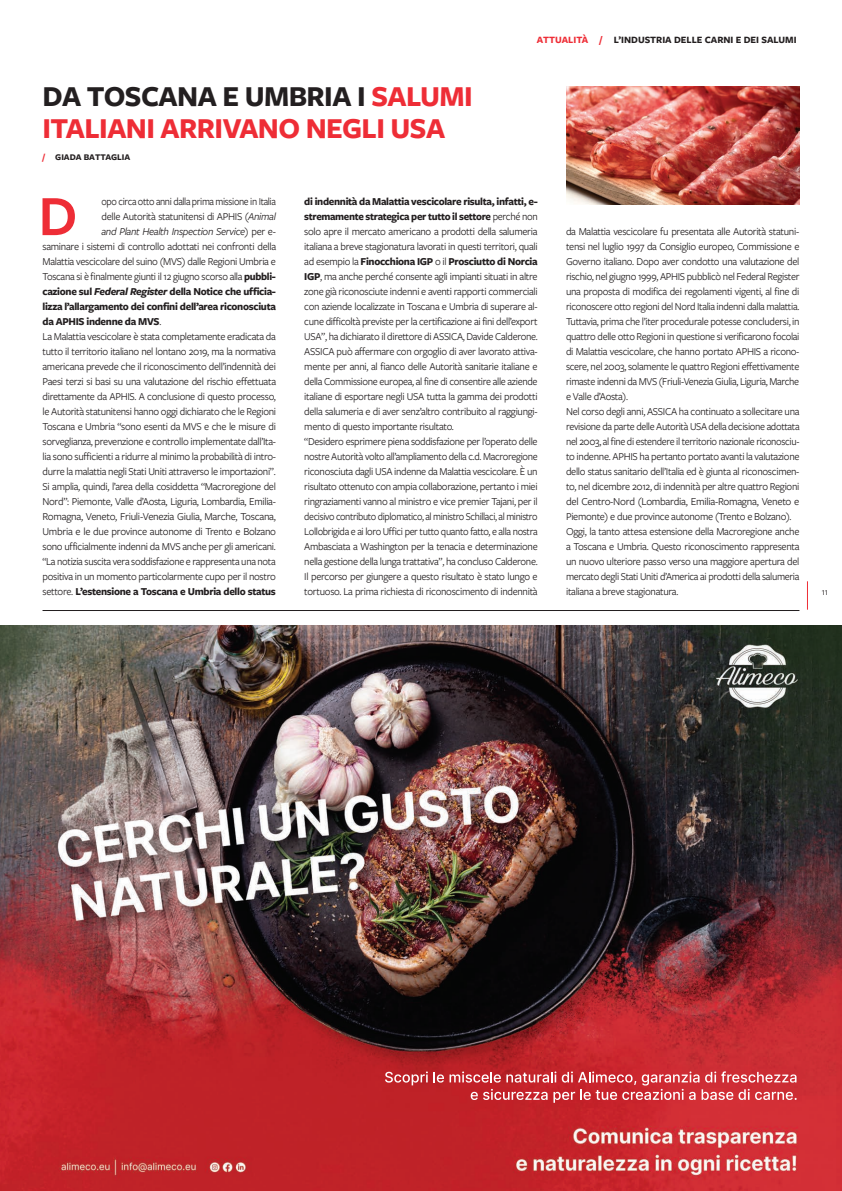
<style>
.page{position:relative;width:842px;height:1191px;background:#fff}
.page>*{position:absolute;margin:0;border:0;box-sizing:border-box;transform-origin:0 0}
.t1{font:600 59px "Freight Sans Pro";color:#ee2d36}
.t2{font:700 30px/32px "Freight Sans Pro";letter-spacing:-.02em;color:#ee2d36}
.t3{font:11px/15px "Freight Sans Pro";letter-spacing:-.03em;color:#231f20}
.t4{font:11px/15px "Freight Sans Pro";letter-spacing:-.03em;color:#231f20;scale:.96 1}
.t5{font:700 11px "Freight Sans Pro";letter-spacing:-.03em;color:#231f20}
.t6{font:11px "Freight Sans Pro";letter-spacing:-.03em;color:#231f20;scale:.93 1}
.t7{font:italic 11px "Freight Sans Pro";letter-spacing:-.03em;color:#231f20}
.t8{font:700 10px "Freight Sans Pro";color:#231f20}
.t9{font:700 10px "Freight Sans Pro";color:#ee2d36}
.t10{font:10px "Freight Sans Pro";color:#231f20}
.t11{font:700 9px "Freight Sans Pro";color:#231f20}
.s1{color:#231f20}
.s2{color:#ee2d36}
.s3{font-style:italic}
.s4{font-style:normal}
.s5{font-weight:700}
.s6{font-weight:400}
</style>
<div class="page">
<svg style="left:807px;top:581px;width:1px;height:28px"></svg>
<img style="left:566px;top:86px;width:233px;height:119px">
<hr style="left:43px;top:610px;width:756px;height:1px;background:#231f20">
<img style="left:0;top:626px;width:842px;height:565px">
<svg style="left:385px;top:1071px;width:43px;height:14px"></svg>
<svg style="left:434px;top:1071px;width:363px;height:31px;background:#d25157"></svg>
<h2 class="t2" style="left:43px;top:79px;width:432px"><span class="s1">DA TOSCANA E UMBRIA I</span> SALUMI<br>ITALIANI ARRIVANO NEGLI USA</h2>
<p class="t11" style="left:43px;top:151px;width:89px"><span class="s2">/</span> GIADA BATTAGLIA</p>
<p class="t9" style="left:537px;top:33px;width:67px">ATTUALITÀ /</p>
<p class="t8" style="left:614px;top:33px;width:184px">L’INDUSTRIA DELLE CARNI E DEI SALUMI</p>
<h1 class="t1" style="left:38px;top:176px;width:41px">D</h1>
<p class="t6" style="left:102px;top:194px;width:189px">opo circa otto anni dalla prima missione in Italia</p>
<p class="t3" style="left:102px;top:209px;width:176px">delle Autorità statunitensi di APHIS (<span class="s3">Animal</span></p>
<p class="t7" style="left:102px;top:224px;width:176px">and Plant Health Inspection Service<span class="s4">) per e-</span></p>
<p class="t3" style="left:43px;top:239px;width:235px">saminare i sistemi di controllo adottati nei confronti della</p>
<p class="t3" style="left:43px;top:254px;width:235px">Malattia vescicolare del suino (MVS) dalle Regioni Umbria e</p>
<p class="t3" style="left:43px;top:269px;width:235px">Toscana si è finalmente giunti il 12 giugno scorso alla <span class="s5">pubbli-</span></p>
<p class="t5" style="left:43px;top:284px;width:235px">cazione sul <span class="s3">Federal Register</span> della Notice che ufficia-</p>
<p class="t5" style="left:43px;top:299px;width:235px">lizza l’allargamento dei confini dell’area riconosciuta</p>
<p class="t5" style="left:43px;top:314px;width:120px">da APHIS indenne da MVS<span class="s6">.</span></p>
<p class="t3" style="left:43px;top:329px;width:235px">La Malattia vescicolare è stata completamente eradicata da</p>
<p class="t3" style="left:43px;top:344px;width:235px">tutto il territorio italiano nel lontano 2019, ma la normativa</p>
<p class="t3" style="left:43px;top:359px;width:235px">americana prevede che il riconoscimento dell’indennità dei</p>
<p class="t3" style="left:43px;top:374px;width:235px">Paesi terzi si basi su una valutazione del rischio effettuata</p>
<p class="t3" style="left:43px;top:389px;width:235px">direttamente da APHIS. A conclusione di questo processo,</p>
<p class="t3" style="left:43px;top:404px;width:235px">le Autorità statunitensi hanno oggi dichiarato che le Regioni</p>
<p class="t3" style="left:43px;top:419px;width:235px">Toscana e Umbria “sono esenti da MVS e che le misure di</p>
<p class="t3" style="left:43px;top:434px;width:235px">sorveglianza, prevenzione e controllo implementate dall’Ita-</p>
<p class="t3" style="left:43px;top:449px;width:235px">lia sono sufficienti a ridurre al minimo la probabilità di intro-</p>
<p class="t3" style="left:43px;top:464px;width:235px">durre la malattia negli Stati Uniti attraverso le importazioni”.</p>
<p class="t3" style="left:43px;top:479px;width:235px">Si amplia, quindi, l’area della cosiddetta “Macroregione del</p>
<p class="t3" style="left:43px;top:494px;width:235px">Nord”: Piemonte, Valle d’Aosta, Liguria, Lombardia, Emilia-</p>
<p class="t3" style="left:43px;top:509px;width:235px">Romagna, Veneto, Friuli-Venezia Giulia, Marche, Toscana,</p>
<p class="t3" style="left:43px;top:524px;width:235px">Umbria e le due province autonome di Trento e Bolzano</p>
<p class="t3" style="left:43px;top:539px;width:235px">sono ufficialmente indenni da MVS anche per gli americani.</p>
<p class="t4" style="left:43px;top:554px;width:244px">“La notizia suscita vera soddisfazione e rappresenta una nota</p>
<p class="t3" style="left:43px;top:569px;width:235px">positiva in un momento particolarmente cupo per il nostro</p>
<p class="t5" style="left:43px;top:584px;width:235px"><span class="s6">settore.</span> L’estensione a Toscana e Umbria dello status</p>
<p class="t4" style="left:304px;top:194px;width:245px"><span class="s5">di indennità da Malattia vescicolare risulta, infatti, e&shy;stremamente strategica per tutto il settore</span> perché non solo apre il mercato americano a prodotti della salumeria italiana a breve stagionatura lavorati in questi territori, quali ad esempio la <span class="s5">Finocchiona IGP</span> o il <span class="s5">Prosciutto di Norcia IGP</span>, ma anche perché consente agli impianti situati in altre zone già riconosciute indenni e aventi rapporti commerciali con aziende localizzate in Toscana e Umbria di superare al&shy;cune difficoltà previste per la certificazione ai fini dell’export USA”, ha dichiarato il direttore di ASSICA, Davide Calderone.<br>ASSICA può affermare con orgoglio di aver lavorato attiva&shy;mente per anni, al fianco delle Autorità sanitarie italiane e della Commissione europea, al fine di consentire alle aziende italiane di esportare negli USA tutta la gamma dei prodotti della salumeria e di aver senz’altro contribuito al raggiungi&shy;mento di questo importante risultato.<br>“Desidero esprimere piena soddisfazione per l’operato delle nostre Autorità volto all’ampliamento della c.d. Macroregione riconosciuta dagli USA indenne da Malattia vescicolare. È un risultato ottenuto con ampia collaborazione, pertanto i miei ringraziamenti vanno al ministro e vice premier Tajani, per il decisivo contributo diplomatico, al ministro Schillaci, al ministro Lollobrigida e ai loro Uffici per tutto quanto fatto, e alla nostra Ambasciata a Washington per la tenacia e determinazione nella gestione della lunga trattativa”, ha concluso Calderone.<br>Il percorso per giungere a questo risultato è stato lungo e tortuoso. La prima richiesta di riconoscimento di indennità</p>
<p class="t3" style="left:566px;top:224px;width:235px">da Malattia vescicolare fu presentata alle Autorità statuni&shy;tensi nel luglio 1997 da Consiglio europeo, Commissione e Governo italiano. Dopo aver condotto una valutazione del rischio, nel giugno 1999, APHIS pubblicò nel Federal Register una proposta di modifica dei regolamenti vigenti, al fine di riconoscere otto regioni del Nord Italia indenni dalla malattia.<br>Tuttavia, prima che l’iter procedurale potesse concludersi, in quattro delle otto Regioni in questione si verificarono focolai di Malattia vescicolare, che hanno portato APHIS a ricono&shy;scere, nel 2003, solamente le quattro Regioni effettivamente rimaste indenni da MVS (Friuli-Venezia Giulia, Liguria, Marche e Valle d’Aosta).<br>Nel corso degli anni, ASSICA ha continuato a sollecitare una revisione da parte delle Autorità USA della decisione adottata nel 2003, al fine di estendere il territorio nazionale riconosciu&shy;to indenne. APHIS ha pertanto portato avanti la valutazione dello status sanitario dell’Italia ed è giunta al riconoscimen&shy;to, nel dicembre 2012, di indennità per altre quattro Regioni del Centro-Nord (Lombardia, Emilia-Romagna, Veneto e Piemonte) e due province autonome (Trento e Bolzano).<br>Oggi, la tanto attesa estensione della Macroregione anche a Toscana e Umbria. Questo riconoscimento rappresenta un nuovo ulteriore passo verso una maggiore apertura del mercato degli Stati Uniti d’America ai prodotti della salumeria italiana a breve stagionatura.</p>
<p class="t10" style="left:822px;top:585px;width:8px">11</p>
</div>
